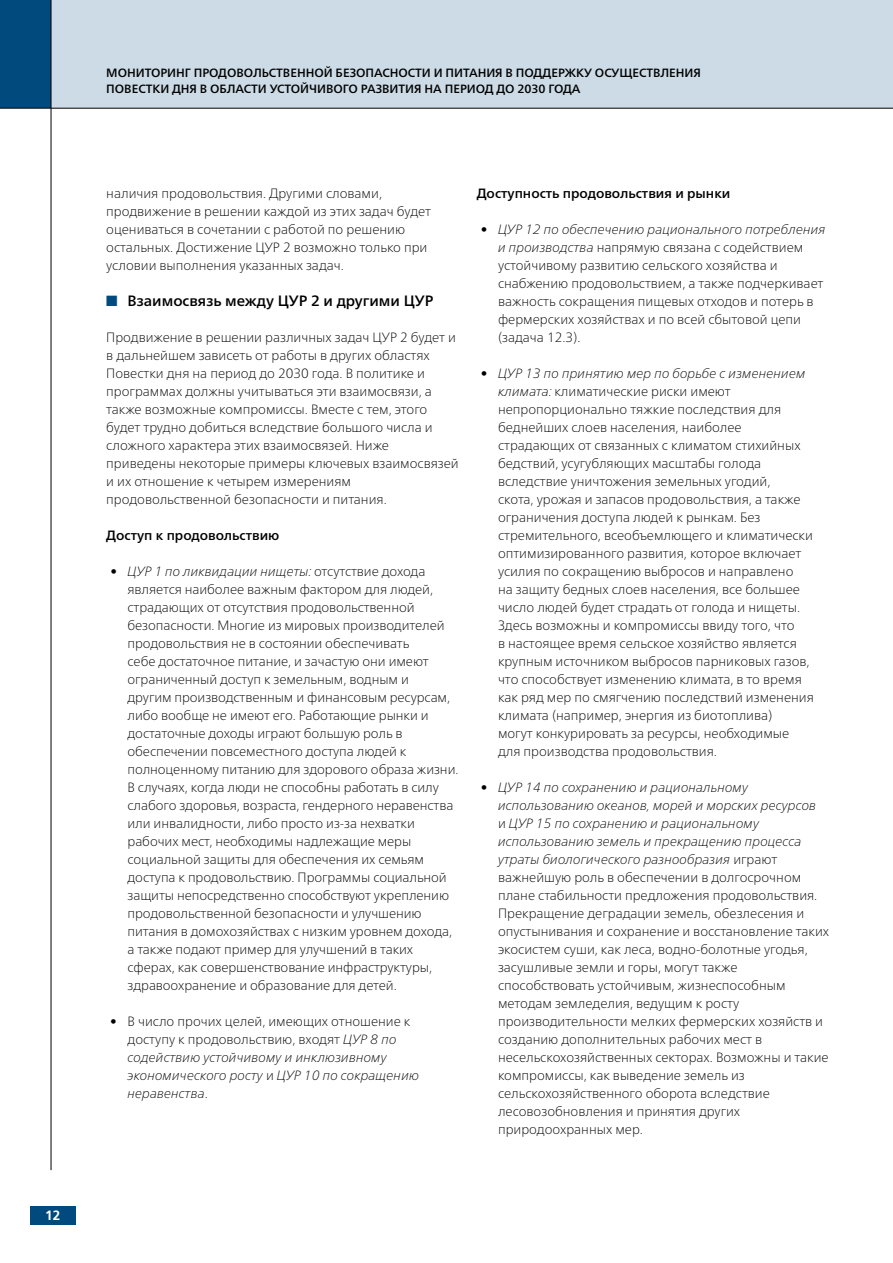
<style>
.page{position:relative;width:893px;height:1263px;background:#fff}
.page>*{position:absolute;margin:0;border:0;box-sizing:border-box;transform-origin:0 0}
.t1{font:500 15px "Frutiger Neue LTCYR";color:#000}
.t2{font:100 13.5px/18px "Frutiger Neue LTCYR";color:#000}
.t3{font:italic 100 13.5px/18px "Frutiger Neue LTCYR";color:#000}
.t4{font:500 13.5px "Frutiger Neue LTCYR";color:#000}
.t5{font:700 13.5px "Frutiger LT Std";color:#fff}
.t6{font:500 12px/15.8px "Frutiger Neue LTCYR";letter-spacing:-.005em;color:#000}
.s1{color:#004a7d}
.s2{font-style:italic}
.s3{font-style:normal}
</style>
<div class="page">
<div style="left:0;top:0;width:893px;height:108px;background:#ccdbe5"></div>
<div style="left:30px;top:1206px;width:45px;height:18px;background:#004a7d"></div>
<div style="left:0;top:0;width:51px;height:108px;background:#004a7d"></div>
<hr style="left:0;top:108px;width:893px;height:1px;background:#000">
<hr style="left:51px;top:0;width:1px;height:1170px;background:#000">
<p class="t5" style="left:45px;top:1207px;width:17px">12</p>
<p class="t6" style="left:106px;top:65px;width:596px">МОНИТОРИНГ ПРОДОВОЛЬСТВЕННОЙ БЕЗОПАСНОСТИ И ПИТАНИЯ В ПОДДЕРЖКУ ОСУЩЕСТВЛЕНИЯ<br>ПОВЕСТКИ ДНЯ В ОБЛАСТИ УСТОЙЧИВОГО РАЗВИТИЯ НА ПЕРИОД ДО 2030 ГОДА</p>
<p class="t2" style="left:106px;top:184px;width:326px">наличия продовольствия. Другими словами, продвижение в решении каждой из этих задач будет оцениваться в сочетании с работой по решению остальных. Достижение ЦУР 2 возможно только при условии выполнения указанных задач.</p>
<p class="t1" style="left:106px;top:292px;width:329px"><span class="s1">■</span> Взаимосвязь между ЦУР 2 и другими ЦУР</p>
<p class="t2" style="left:106px;top:328px;width:354px">Продвижение в решении различных задач ЦУР 2 будет и в дальнейшем зависеть от работы в других областях Повестки дня на период до 2030 года. В политике и программах должны учитываться эти взаимосвязи, а также возможные компромиссы. Вместе с тем, этого будет трудно добиться вследствие большого числа и сложного характера этих взаимосвязей. Ниже приведены некоторые примеры ключевых взаимосвязей и их отношение к четырем измерениям продовольственной безопасности и питания.</p>
<p class="t4" style="left:106px;top:527px;width:175px">Доступ к продовольствию</p>
<p class="t2" style="left:128px;top:562px;width:332px;text-indent:-17px">• <span class="s2">ЦУР 1 по ликвидации нищеты:</span> отсутствие дохода является наиболее важным фактором для людей, страдающих от отсутствия продовольственной безопасности. Многие из мировых производителей продовольствия не в состоянии обеспечивать<br>себе достаточное питание, и зачастую они имеют ограниченный доступ к земельным, водным и<br>другим производственным и финансовым ресурсам, либо вообще не имеют его. Работающие рынки и достаточные доходы играют большую роль в обеспечении повсеместного доступа людей к полноценному питанию для здорового образа жизни.<br>В случаях, когда люди не способны работать в силу слабого здоровья, возраста, гендерного неравенства или инвалидности, либо просто из-за нехватки рабочих мест, необходимы надлежащие меры социальной защиты для обеспечения их семьям доступа к продовольствию. Программы социальной защиты непосредственно способствуют укреплению продовольственной безопасности и улучшению питания в домохозяйствах с низким уровнем дохода, а также подают пример для улучшений в таких сферах, как совершенствование инфраструктуры, здравоохранение и образование для детей.</p>
<p class="t3" style="left:128px;top:1012px;width:293px;text-indent:-17px"><span class="s3">• В число прочих целей, имеющих отношение к доступу к продовольствию, входят</span> ЦУР 8 по содействию устойчивому и инклюзивному экономического росту <span class="s3">и</span> ЦУР 10 по сокращению неравенства<span class="s3">.</span></p>
<p class="t4" style="left:477px;top:185px;width:255px">Доступность продовольствия и рынки</p>
<p class="t2" style="left:498px;top:220px;width:329px;text-indent:-17px">• <span class="s2">ЦУР 12 по обеспечению рационального потребления и производства</span> напрямую связана с содействием устойчивому развитию сельского хозяйства и снабжению продовольствием, а также подчеркивает важность сокращения пищевых отходов и потерь в фермерских хозяйствах и по всей сбытовой цепи (задача 12.3).</p>
<p class="t2" style="left:498px;top:364px;width:317px;text-indent:-17px">• <span class="s2">ЦУР 13 по принятию мер по борьбе с изменением климата:</span> климатические риски имеют непропорционально тяжкие последствия для беднейших слоев населения, наиболее страдающих от связанных с климатом стихийных бедствий, усугубляющих масштабы голода вследствие уничтожения земельных угодий,<br>скота, урожая и запасов продовольствия, а также ограничения доступа людей к рынкам. Без стремительного, всеобъемлющего и климатически оптимизированного развития, которое включает усилия по сокращению выбросов и направлено<br>на защиту бедных слоев населения, все большее число людей будет страдать от голода и нищеты.<br>Здесь возможны и компромиссы ввиду того, что<br>в настоящее время сельское хозяйство является крупным источником выбросов парниковых газов, что способствует изменению климата, в то время как ряд мер по смягчению последствий изменения климата (например, энергия из биотоплива)<br>могут конкурировать за ресурсы, необходимые для производства продовольствия.</p>
<p class="t2" style="left:498px;top:778px;width:333px;text-indent:-17px">• <span class="s2">ЦУР 14 по сохранению и рациональному использованию океанов, морей и морских ресурсов<br></span>и <span class="s2">ЦУР 15 по сохранению и рациональному использованию земель и прекращению процесса утраты биологического разнообразия</span> играют важнейшую роль в обеспечении в долгосрочном плане стабильности предложения продовольствия.<br>Прекращение деградации земель, обезлесения и опустынивания и сохранение и восстановление таких экосистем суши, как леса, водно-болотные угодья, засушливые земли и горы, могут также способствовать устойчивым, жизнеспособным методам земледелия, ведущим к росту производительности мелких фермерских хозяйств и созданию дополнительных рабочих мест в несельскохозяйственных секторах. Возможны и такие компромиссы, как выведение земель из сельскохозяйственного оборота вследствие лесовозобновления и принятия других природоохранных мер.</p>
</div>
